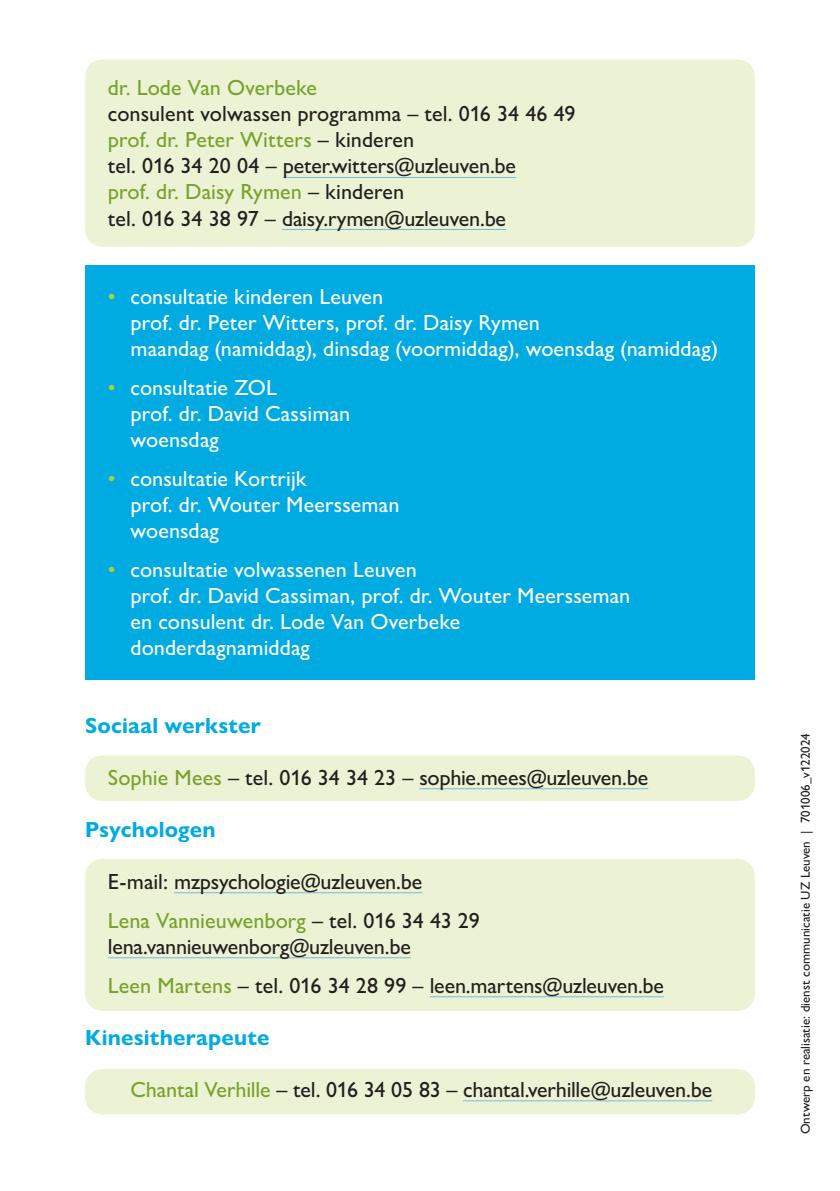
<style>
.page{position:relative;width:840px;height:1191px;background:#fff}
.page>*{position:absolute;margin:0;border:0;box-sizing:border-box;transform-origin:0 0}
.t1{font:500 22px/26px "Gill Sans Nova";letter-spacing:-.005em;color:#231f20}
.t2{font:500 22px/26px "Gill Sans Nova";letter-spacing:.005em;color:#fff}
.t3{font:700 22px "Gill Sans Nova";letter-spacing:.01em;color:#00abe1}
.t4{font:500 22px "Gill Sans Nova";letter-spacing:.005em;color:#78a22d}
.t5{font:500 13px "Gill Sans Nova";color:#231f20}
.s1{color:#78a22d}
.s2{color:#abcf38}
</style>
<div class="page">
<div style="left:85px;top:1069px;width:669px;height:45px;background:#ebf3d4;border-radius:17px"></div>
<div style="left:85px;top:60px;width:669px;height:187px;background:#ebf3d4;border-radius:17px"></div>
<div style="left:85px;top:755px;width:669px;height:46px;background:#ebf3d4;border-radius:17px"></div>
<div style="left:85px;top:859px;width:669px;height:152px;background:#ebf3d4;border-radius:17px"></div>
<div style="left:85px;top:265px;width:669px;height:414px;background:#00abe1"></div>
<hr style="left:283px;top:177px;width:233px;height:1px;background:#78b9dd">
<hr style="left:282px;top:229px;width:224px;height:1px;background:#78b9dd">
<hr style="left:419px;top:788px;width:229px;height:1px;background:#78b9dd">
<hr style="left:174px;top:892px;width:248px;height:1px;background:#78b9dd">
<hr style="left:108px;top:957px;width:303px;height:1px;background:#78b9dd">
<hr style="left:429px;top:996px;width:234px;height:1px;background:#78b9dd">
<hr style="left:463px;top:1100px;width:249px;height:1px;background:#78b9dd">
<p class="t4" style="left:108px;top:75px;width:210px">dr. Lode Van Overbeke</p>
<p class="t1" style="left:108px;top:101px;width:469px">consulent volwassen programma – tel. 016 34 46 49 <span class="s1">prof. dr. Peter Witters</span> – kinderen<br>tel. 016 34 20 04 – peter.witters@uzleuven.be<br><span class="s1">prof. dr. Daisy Rymen</span> – kinderen<br>tel. 016 34 38 97 – daisy.rymen@uzleuven.be</p>
<p class="t2" style="left:130px;top:283px;width:588px;text-indent:-23px"><span class="s2">•</span> consultatie kinderen Leuven<br>prof. dr. Peter Witters, prof. dr. Daisy Rymen<br>maandag (namiddag), dinsdag (voormiddag), woensdag (namiddag)</p>
<p class="t2" style="left:130px;top:374px;width:221px;text-indent:-23px"><span class="s2">•</span> consultatie ZOL<br>prof. dr. David Cassiman woensdag</p>
<p class="t2" style="left:130px;top:465px;width:270px;text-indent:-23px"><span class="s2">•</span> consultatie Kortrijk<br>prof. dr. Wouter Meersseman woensdag</p>
<p class="t2" style="left:130px;top:556px;width:501px;text-indent:-23px"><span class="s2">•</span> consultatie volwassenen Leuven<br>prof. dr. David Cassiman, prof. dr. Wouter Meersseman en consulent dr. Lode Van Overbeke donderdagnamiddag</p>
<p class="t3" style="left:85px;top:711px;width:177px">Sociaal werkster</p>
<p class="t1" style="left:108px;top:764px;width:541px"><span class="s1">Sophie Mees</span> – tel. 016 34 34 23 – sophie.mees@uzleuven.be</p>
<p class="t3" style="left:85px;top:815px;width:132px">Psychologen</p>
<p class="t1" style="left:108px;top:861px;width:373px;line-height:39px">E-mail: mzpsychologie@uzleuven.be<br><span class="s1">Lena Vannieuwenborg</span> – tel. 016 34 43 29</p>
<p class="t1" style="left:108px;top:926px;width:557px;line-height:39px">lena.vannieuwenborg@uzleuven.be<br><span class="s1">Leen Martens</span> – tel. 016 34 28 99 – leen.martens@uzleuven.be</p>
<p class="t3" style="left:85px;top:1023px;width:186px">Kinesitherapeute</p>
<p class="t1" style="left:130px;top:1076px;width:583px"><span class="s1">Chantal Verhille</span> – tel. 016 34 05 83 – chantal.verhille@uzleuven.be</p>
<p class="t5" style="left:796px;top:1134px;width:402px;rotate:-90deg">Ontwerp en realisatie: dienst communicatie UZ Leuven | 701006_v122024</p>
</div>
